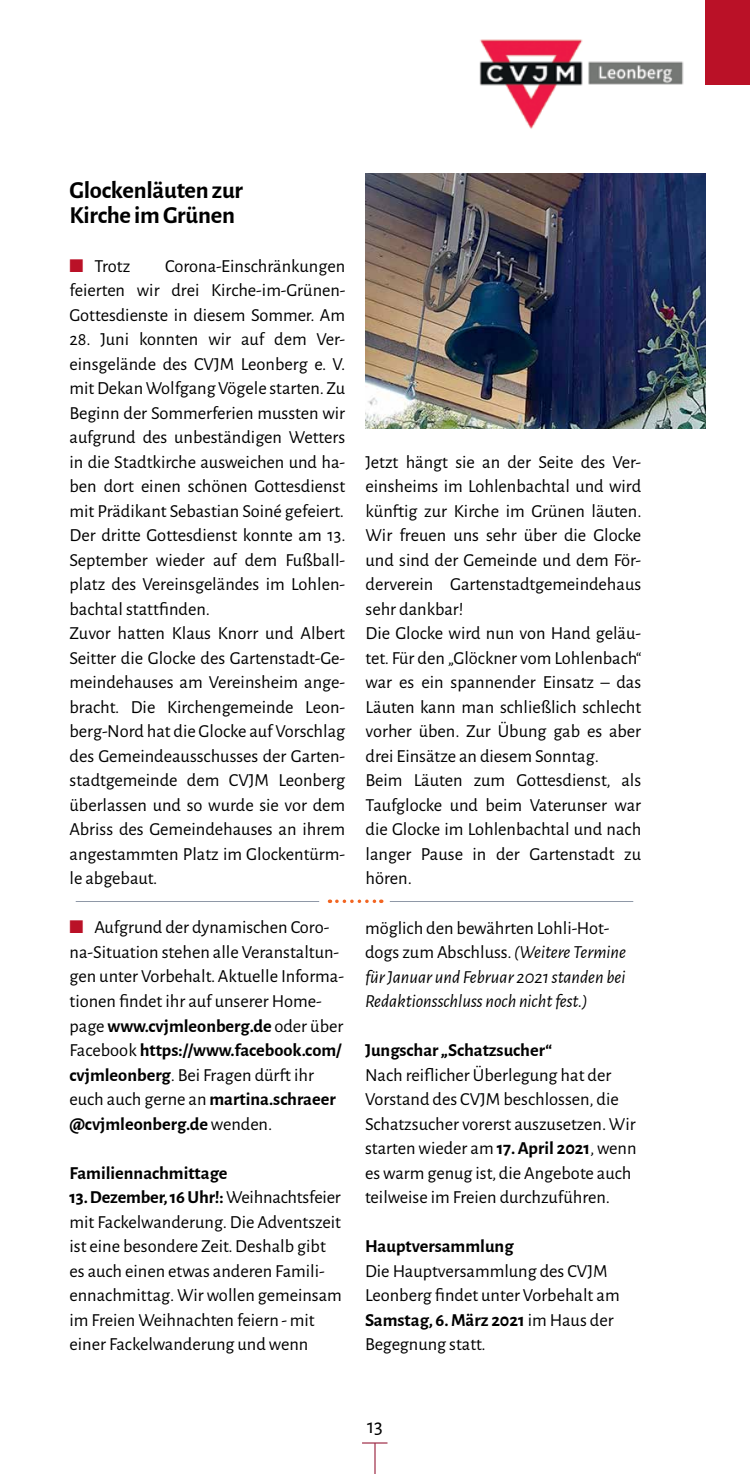
<style>
.page{position:relative;width:750px;height:1474px;background:#fff}
.page>*{position:absolute;margin:0;border:0;box-sizing:border-box;transform-origin:0 0}
.t1{font:700 24.5px/24.5px "Alegreya Sans";letter-spacing:-.01em;color:#000}
.t2{font:21px "Alegreya Sans";color:#000}
.t3{font:18.38px/24.5px "Alegreya Sans";color:#000}
.t4{font:italic 18.38px/24.5px "Alegreya Sans";color:#000}
.t5{font:700 18.38px "Alegreya Sans";color:#000}
.s1{color:#ba1127}
.s2{font-weight:700}
.s3{font-style:normal}
</style>
<div class="page">
<svg style="left:362px;top:1442px;width:25px;height:1px"></svg>
<hr style="left:374px;top:1443px;width:1px;height:30px;background:#8b0021">
<div style="left:704px;top:0;width:45px;height:85px;background:#ba1127"></div>
<img style="left:479px;top:39px;width:205px;height:90px">
<img style="left:365px;top:174px;width:339px;height:255px">
<hr style="left:76px;top:901px;width:243px;height:1px;background:#8f98a7">
<hr style="left:389px;top:901px;width:243px;height:1px;background:#8f98a7">
<svg style="left:336px;top:899px;width:45px;height:4px"></svg>
<h1 class="t1" style="left:69px;top:176px;width:175px">Glockenläuten zur<br>Kirche im Grünen</h1>
<p class="t3" style="left:69px;top:253px;width:62px"><span class="s1">■</span> Trotz</p>
<p class="t3" style="left:69px;top:253px;width:277px;text-align:justify;text-indent:96px">Corona-Einschränkungen feierten wir drei Kirche-im-Grünen-Gottesdienste in diesem Sommer. Am</p>
<p class="t3" style="left:69px;top:326px;width:277px">28. Juni konnten wir auf dem Ver&shy;einsgelände des CVJM Leonberg e. V. mit Dekan Wolfgang Vögele starten. Zu Beginn der Sommerferien mussten wir aufgrund des unbeständigen Wetters in die Stadtkirche ausweichen und ha&shy;ben dort einen schönen Gottesdienst mit Prädikant Sebastian Soiné gefeiert.<br>Der dritte Gottesdienst konnte am 13.<br>September wieder auf dem Fußball&shy;platz des Vereinsgeländes im Lohlen&shy;bachtal stattfinden.<br>Zuvor hatten Klaus Knorr und Albert Seitter die Glocke des Gartenstadt-Ge&shy;meindehauses am Vereinsheim ange&shy;bracht. Die Kirchengemeinde Leon&shy;berg-Nord hat die Glocke auf Vorschlag des Gemeindeausschusses der Garten&shy;stadtgemeinde dem CVJM Leonberg überlassen und so wurde sie vor dem Abriss des Gemeindehauses an ihrem angestammten Platz im Glockentürm&shy;le abgebaut.</p>
<p class="t3" style="left:69px;top:914px;width:276px"><span class="s1">■</span> Aufgrund der dynamischen Coro&shy;na-Situation stehen alle Veranstaltun&shy;gen unter Vorbehalt. Aktuelle Informa&shy;tionen findet ihr auf unserer Home&shy;page <span class="s2">www.cvjmleonberg.de</span> oder über Facebook <span class="s2">https://www.facebook.com/ cvjmleonberg</span>. Bei Fragen dürft ihr euch auch gerne an <span class="s2">martina.schraeer @cvjmleonberg.de</span> wenden.</p>
<p class="t5" style="left:69px;top:1159px;width:159px">Familiennachmittage</p>
<p class="t3" style="left:69px;top:1183px;width:274px"><span class="s2">13. Dezember, 16 Uhr!:</span> Weihnachtsfeier mit Fackelwanderung. Die Adventszeit ist eine besondere Zeit. Deshalb gibt es auch einen etwas anderen Famili&shy;ennachmittag. Wir wollen gemeinsam im Freien Weihnachten feiern - mit einer Fackelwanderung und wenn</p>
<p class="t3" style="left:365px;top:448px;width:277px">Jetzt hängt sie an der Seite des Ver&shy;einsheims im Lohlenbachtal und wird künftig zur Kirche im Grünen läuten.<br>Wir freuen uns sehr über die Glocke und sind der Gemeinde und dem För&shy;derverein Gartenstadtgemeindehaus sehr dankbar!<br>Die Glocke wird nun von Hand geläu&shy;tet. Für den „Glöckner vom Lohlenbach“ war es ein spannender Einsatz – das<br>Läuten kann man schließlich schlecht vorher üben. Zur Übung gab es aber drei Einsätze an diesem Sonntag.<br>Beim Läuten zum Gottesdienst, als<br>Taufglocke und beim Vaterunser war die Glocke im Lohlenbachtal und nach langer Pause in der Gartenstadt zu hören.</p>
<p class="t4" style="left:365px;top:914px;width:262px"><span class="s3">möglich den bewährten Lohli-Hot&shy;dogs zum Abschluss.</span> (Weitere Termine für Januar und Februar 2021 standen bei Redaktionsschluss noch nicht fest.)</p>
<p class="t5" style="left:365px;top:1036px;width:188px">Jungschar „Schatzsucher“</p>
<p class="t3" style="left:365px;top:1061px;width:273px">Nach reiflicher Überlegung hat der Vorstand des CVJM beschlossen, die Schatzsucher vorerst auszusetzen. Wir starten wieder am <span class="s2">17. April 2021</span>, wenn es warm genug ist, die Angebote auch teilweise im Freien durchzuführen.</p>
<p class="t5" style="left:365px;top:1232px;width:150px">Hauptversammlung</p>
<p class="t3" style="left:365px;top:1257px;width:256px">Die Hauptversammlung des CVJM<br>Leonberg findet unter Vorbehalt am<br><span class="s2">Samstag, 6. März 2021</span> im Haus der<br>Begegnung statt.</p>
<p class="t2" style="left:367px;top:1411px;width:17px">13</p>
</div>
